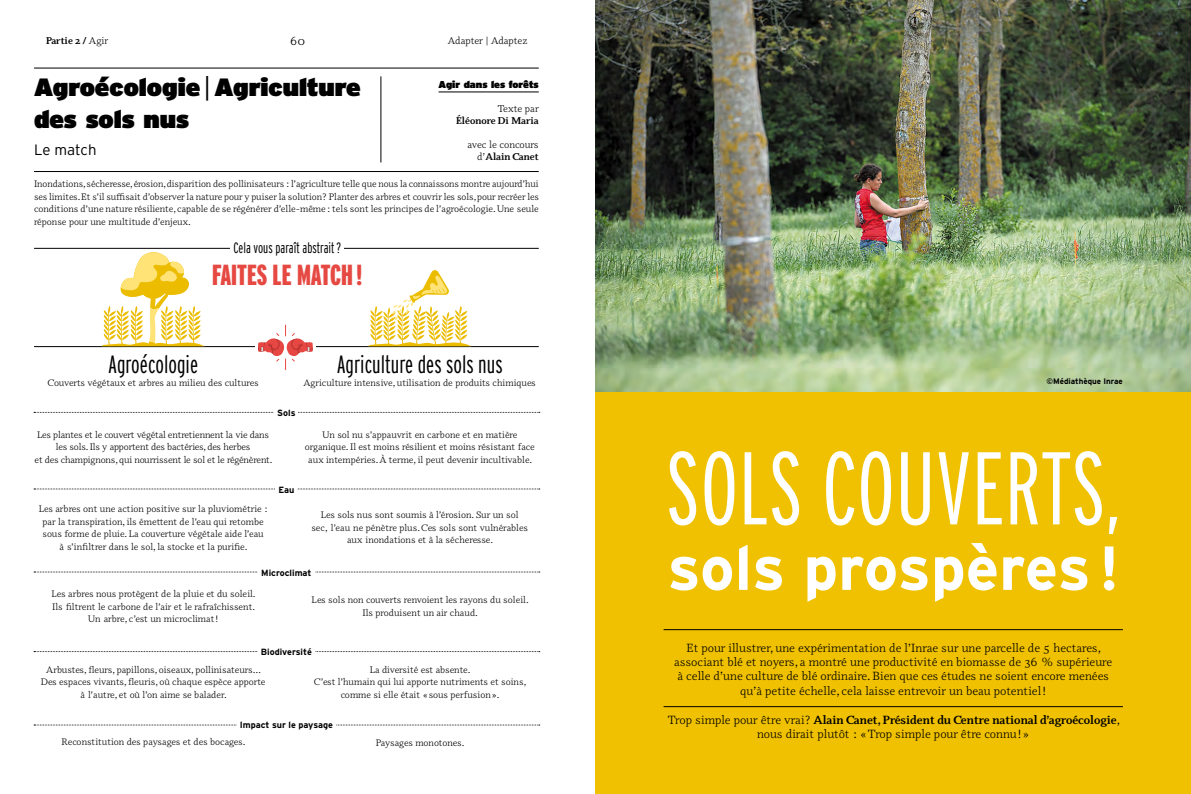
<style>
.page{position:relative;width:1191px;height:794px;background:#fff}
.page>*{position:absolute;margin:0;border:0;box-sizing:border-box;transform-origin:0 0}
.t1{font:300 103px "Interstate Compressed";color:#fff}
.t2{font:700 62px "Interstate";color:#fff}
.t3{font:900 29px "Interstate Compressed";color:#e64842}
.t4{font:900 25px/32px "Interstate";color:#000}
.t5{font:300 25px "Interstate Compressed";color:#000}
.t6{font:300 15px "Interstate Compressed";color:#000}
.t7{font:300 15px "Interstate";color:#000}
.t8{font:12px/14.4px "Odile";color:#000;text-align:center}
.t9{font:700 10px "Odile";color:#000}
.t10{font:10px/12px "Odile";letter-spacing:-.025em;color:#000;text-align:right}
.t11{font:10px "Odile";color:#000}
.t12{font:900 10px "Interstate";color:#000}
.t13{font:9.5px/12.5px "Odile";color:#000;text-align:center}
.t14{font:700 9px "Interstate";color:#000}
.t15{font:700 8px "Interstate";color:#000}
.s1{font-weight:400}
.s2{font-weight:300}
.s3{font-weight:700}
</style>
<div class="page">
<div style="left:595px;top:380px;width:596px;height:414px;background:#f0c100"></div>
<svg style="left:34px;top:489px;width:506px;height:1px"></svg>
<svg style="left:34px;top:412px;width:506px;height:1px"></svg>
<svg style="left:34px;top:572px;width:506px;height:1px"></svg>
<svg style="left:34px;top:651px;width:506px;height:1px"></svg>
<svg style="left:34px;top:725px;width:506px;height:1px"></svg>
<hr style="left:438px;top:91px;width:101px;height:1px;background:#000">
<hr style="left:34px;top:68px;width:505px;height:1px;background:#000">
<hr style="left:663px;top:629px;width:460px;height:1px;background:#000">
<hr style="left:663px;top:706px;width:460px;height:1px;background:#000">
<hr style="left:381px;top:76px;width:1px;height:86px;background:#000">
<hr style="left:34px;top:248px;width:505px;height:1px;background:#000">
<hr style="left:34px;top:346px;width:505px;height:1px;background:#000">
<hr style="left:34px;top:171px;width:505px;height:1px;background:#000">
<div style="left:230px;top:238px;width:114px;height:18px;background:#fff"></div>
<div style="left:275px;top:483px;width:22px;height:12px;background:#fff"></div>
<div style="left:274px;top:406px;width:24px;height:13px;background:#fff"></div>
<div style="left:258px;top:566px;width:56px;height:12px;background:#fff"></div>
<div style="left:258px;top:645px;width:57px;height:13px;background:#fff"></div>
<div style="left:237px;top:718px;width:99px;height:13px;background:#fff"></div>
<svg style="left:102px;top:252px;width:102px;height:94px"></svg>
<svg style="left:368px;top:270px;width:103px;height:76px"></svg>
<div style="left:255px;top:338px;width:30px;height:18px;background:#fff"></div>
<div style="left:285px;top:338px;width:30px;height:18px;background:#fff"></div>
<svg style="left:258px;top:325px;width:55px;height:45px"></svg>
<img style="left:595px;top:0;width:596px;height:392px">
<p class="t9" style="left:46px;top:34px;width:64px">Partie 2 / <span class="s1">Agir</span></p>
<p class="t8" style="left:290px;top:34px;width:16px">60</p>
<p class="t11" style="left:448px;top:34px;width:81px">Adapter | Adaptez</p>
<h3 class="t4" style="left:34px;top:71px;width:328px">Agroécologie<span class="s2">|</span>Agriculture des sols nus</h3>
<h3 class="t7" style="left:34px;top:142px;width:64px">Le match</h3>
<p class="t12" style="left:438px;top:78px;width:102px">Agir dans les forêts</p>
<p class="t11" style="left:497px;top:102px;width:43px">Texte par</p>
<p class="t9" style="left:456px;top:114px;width:84px">Éléonore Di Maria</p>
<p class="t10" style="left:467px;top:138px;width:73px">avec le concours d’<span class="s3">Alain Canet</span></p>
<p class="t13" style="left:34px;top:177px;width:506px;text-align:justify">Inondations, sécheresse, érosion, disparition des pollinisateurs : l’agriculture telle que nous la connaissons montre aujourd’hui ses limites. Et s’il suffisait d’observer la nature pour y puiser la solution ? Planter des arbres et couvrir les sols, pour recréer les conditions d’une nature résiliente, capable de se régénérer d’elle-même : tels sont les principes de l’agroécologie. Une seule réponse pour une multitude d’enjeux.</p>
<h3 class="t6" style="left:233px;top:240px;width:109px">Cela vous paraît abstrait?</h3>
<h3 class="t3" style="left:212px;top:259px;width:152px">FAITES LE MATCH !</h3>
<h3 class="t5" style="left:108px;top:350px;width:92px">Agroécologie</h3>
<p class="t13" style="left:48px;top:376px;width:213px">Couverts végétaux et arbres au milieu des cultures</p>
<h3 class="t5" style="left:337px;top:350px;width:167px">Agriculture des sols nus</h3>
<p class="t13" style="left:303px;top:376px;width:234px">Agriculture intensive, utilisation de produits chimiques</p>
<p class="t14" style="left:277px;top:408px;width:20px">Sols</p>
<p class="t13" style="left:35px;top:428px;width:240px">Les plantes et le couvert végétal entretiennent la vie dans les sols. Ils y apportent des bactéries, des herbes<br>et des champignons, qui nourrissent le sol et le régénèrent.</p>
<p class="t14" style="left:278px;top:484px;width:17px">Eau</p>
<p class="t13" style="left:305px;top:428px;width:231px">Un sol nu s’appauvrit en carbone et en matière organique. Il est moins résilient et moins résistant face aux intempéries. À terme, il peut devenir incultivable.</p>
<p class="t13" style="left:39px;top:502px;width:230px">Les arbres ont une action positive sur la pluviométrie : par la transpiration, ils émettent de l’eau qui retombe sous forme de pluie. La couverture végétale aide l’eau<br>à s’infiltrer dans le sol, la stocke et la purifie.</p>
<p class="t13" style="left:52px;top:587px;width:206px">Les arbres nous protègent de la pluie et du soleil.<br>Ils filtrent le carbone de l’air et le rafraîchissent.<br>Un arbre, c’est un microclimat !</p>
<p class="t13" style="left:311px;top:508px;width:218px">Les sols nus sont soumis à l’érosion. Sur un sol sec, l’eau ne pénètre plus. Ces sols sont vulnérables aux inondations et à la sécheresse.</p>
<p class="t14" style="left:261px;top:567px;width:52px">Microclimat</p>
<p class="t13" style="left:311px;top:593px;width:219px">Les sols non couverts renvoient les rayons du soleil.<br>Ils produisent un air chaud.</p>
<p class="t14" style="left:261px;top:647px;width:53px">Biodiversité</p>
<p class="t13" style="left:41px;top:663px;width:226px">Arbustes, fleurs, papillons, oiseaux, pollinisateurs…<br>Des espaces vivants, fleuris, où chaque espèce apporte à l’autre, et où l’on aime se balader.</p>
<p class="t13" style="left:62px;top:735px;width:185px">Reconstitution des paysages et des bocages.</p>
<p class="t13" style="left:314px;top:663px;width:214px">La diversité est absente.<br>C’est l’humain qui lui apporte nutriments et soins, comme si elle était « sous perfusion ».</p>
<p class="t13" style="left:376px;top:735px;width:90px">Paysages monotones.</p>
<p class="t14" style="left:240px;top:720px;width:95px">Impact sur le paysage</p>
<p class="t15" style="left:1046px;top:376px;width:78px">©Médiathèque Inrae</p>
<h1 class="t1" style="left:666px;top:430px;width:456px">SOLS COUVERTS,</h1>
<h2 class="t2" style="left:667px;top:533px;width:454px">sols prospères!</h2>
<p class="t8" style="left:674px;top:640px;width:439px">Et pour illustrer, une expérimentation de l’Inrae sur une parcelle de 5 hectares, associant blé et noyers, a montré une productivité en biomasse de 36 % supérieure à celle d’une culture de blé ordinaire. Bien que ces études ne soient encore menées qu’à petite échelle, cela laisse entrevoir un beau potentiel !</p>
<p class="t8" style="left:667px;top:712px;width:454px">Trop simple pour être vrai ? <span class="s3">Alain Canet, Président du Centre national d’agroécologie</span>, nous dirait plutôt : « Trop simple pour être connu ! »</p>
</div>
